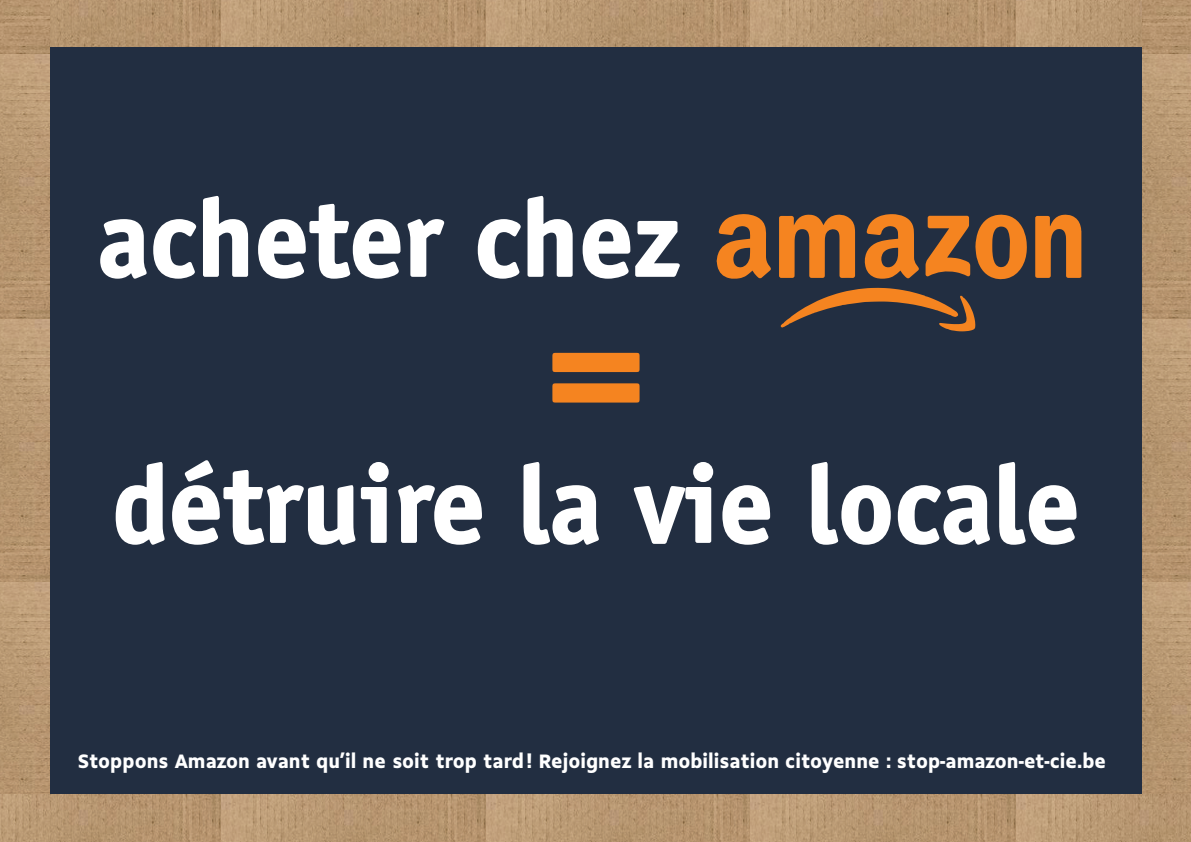
<style>
.page{position:relative;width:1191px;height:842px;background:#fff}
.page>*{position:absolute;margin:0;border:0;box-sizing:border-box;transform-origin:0 0}
.t1{font:700 192px "Officina Sans Std";color:#f58420}
.t2{font:700 108.8px "Officina Sans Std";color:#fff}
.t3{font:900 21px "Gemeli";color:#fff}
</style>
<div class="page">
<div style="left:9px;top:6px;width:1173px;height:829px;background:#222e41"></div>
<svg style="left:100px;top:196px;width:149px;height:83px"></svg>
<svg style="left:258px;top:203px;width:187px;height:76px"></svg>
<svg style="left:477px;top:195px;width:96px;height:84px"></svg>
<svg style="left:582px;top:219px;width:98px;height:60px"></svg>
<svg style="left:115px;top:460px;width:274px;height:85px"></svg>
<svg style="left:398px;top:485px;width:84px;height:60px"></svg>
<svg style="left:523px;top:462px;width:76px;height:83px"></svg>
<svg style="left:633px;top:462px;width:81px;height:82px"></svg>
<svg style="left:722px;top:485px;width:49px;height:60px"></svg>
<svg style="left:811px;top:462px;width:179px;height:83px"></svg>
<svg style="left:999px;top:462px;width:78px;height:83px"></svg>
<svg style="left:716px;top:214px;width:55px;height:65px"></svg>
<svg style="left:1035px;top:215px;width:46px;height:63px"></svg>
<svg style="left:779px;top:214px;width:76px;height:64px"></svg>
<svg style="left:864px;top:214px;width:55px;height:65px"></svg>
<svg style="left:925px;top:214px;width:102px;height:66px"></svg>
<svg style="left:780px;top:288px;width:195px;height:43px"></svg>
<img style="left:50px;top:0;width:1092px;height:46px">
<img style="left:0;top:0;width:50px;height:582px">
<img style="left:0;top:582px;width:50px;height:213px">
<img style="left:1142px;top:0;width:49px;height:582px">
<img style="left:1142px;top:582px;width:49px;height:213px">
<img style="left:0;top:795px;width:1191px;height:47px">
<h2 class="t2" style="left:97px;top:171px;width:584px">acheter chez</h2>
<h1 class="t1" style="left:542px;top:242px;width:108px">=</h1>
<h2 class="t2" style="left:112px;top:437px;width:969px">détruire la vie locale</h2>
<p class="t3" style="left:78px;top:746px;width:1029px">Stoppons Amazon avant qu’il ne soit trop tard ! Rejoignez la mobilisation citoyenne : stop-amazon-et-cie.be</p>
</div>
